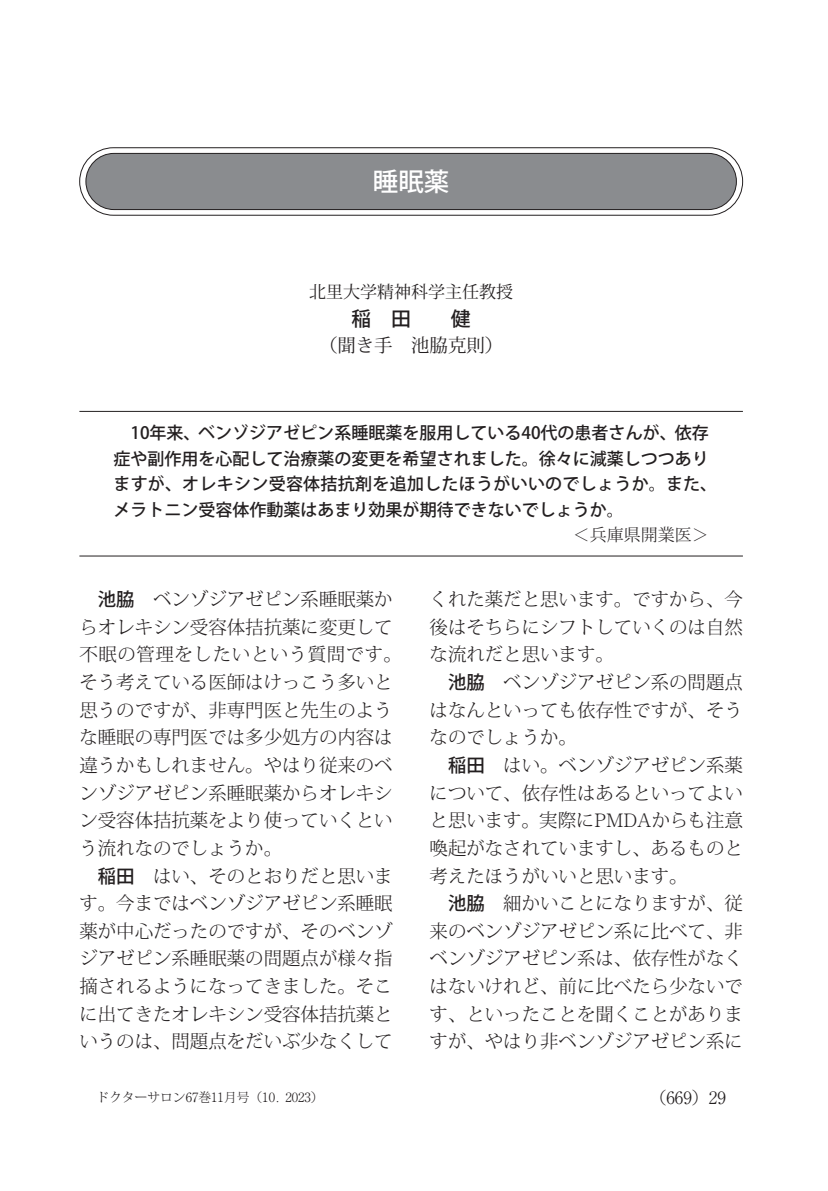
<style>
.page{position:relative;width:828px;height:1191px;background:#fff}
.page>*{position:absolute;margin:0;border:0;box-sizing:border-box;transform-origin:0 0}
.t1{font:500 25.6px "Koz Go Pro";color:#fff}
.t2{font:500 19.8px "Koz Go Pro";color:#231f20}
.t3{font:300 18.4px "Koz Min Pro";color:#231f20}
.t4{font:300 18.4px "Koz Min Pro";letter-spacing:.035em;color:#231f20}
.t5{font:18.4px "Koz Min Pro";color:#231f20}
.t6{font:500 17px "Koz Go Pro";color:#231f20}
.t7{font:17px "Koz Min Pro";color:#231f20}
.t8{font:300 17px "Koz Min Pro";color:#231f20}
.t9{font:300 17px "Ryumin Pro";color:#231f20}
.t10{font:300 12.8px "Koz Min Pro";color:#231f20}
.s1{font-family:"Ryumin Pro"}
.s2{font-family:"Koz Go Pro";font-weight:500}
.s3{font-family:"Koz Min Pro"}
</style>
<div class="page">
<hr style="left:79px;top:411px;width:664px;height:1px;background:#231f20">
<hr style="left:79px;top:555px;width:664px;height:1px;background:#231f20">
<div style="left:79px;top:147px;width:664px;height:68px;border:1px solid #231f20;border-radius:34px"></div>
<div style="left:86px;top:153px;width:650px;height:56px;background:#8a8c8f;border-radius:28px"></div>
<div style="left:86px;top:153px;width:650px;height:57px;border:1px solid #231f20;border-radius:28px"></div>
<p class="t1" style="left:373px;top:165px;width:78px">睡眠薬</p>
<p class="t7" style="left:309px;top:279px;width:206px">北里大学精神科学主任教授</p>
<p class="t2" style="left:351px;top:306px;width:121px">稲　田　　健</p>
<p class="t5" style="left:319px;top:332px;width:186px">（聞き手　池脇克則）</p>
<p class="t6" style="left:113px;top:422px;width:597px">　10年来、ベンゾジアゼピン系睡眠薬を服用している40代の患者さんが、依存</p>
<p class="t6" style="left:113px;top:447px;width:597px">症や副作用を心配して治療薬の変更を希望されました。徐々に減薬しつつあり</p>
<p class="t6" style="left:113px;top:473px;width:605px">ますが、オレキシン受容体拮抗剤を追加したほうがいいのでしょうか。また、</p>
<p class="t6" style="left:113px;top:498px;width:512px">メラトニン受容体作動薬はあまり効果が期待できないでしょうか。</p>
<p class="t8" style="left:573px;top:523px;width:138px"><span class="s1">＜</span>兵庫県開業医<span class="s1">＞</span></p>
<p class="t3" style="left:98px;top:586px;width:296px"><span class="s2">池脇</span>　ベンゾジアゼピン系睡眠薬か</p>
<p class="t3" style="left:79px;top:614px;width:315px">らオレキシン受容体拮抗薬に変更して</p>
<p class="t4" style="left:79px;top:641px;width:324px">不眠の管理をしたいという質問です。</p>
<p class="t3" style="left:79px;top:669px;width:315px">そう考えている医師はけっこう多いと</p>
<p class="t3" style="left:79px;top:697px;width:315px">思うのですが、非専門医と先生のよう</p>
<p class="t3" style="left:79px;top:724px;width:315px">な睡眠の専門医では多少処方の内容は</p>
<p class="t3" style="left:79px;top:752px;width:315px">違うかもしれません。やはり従来のベ</p>
<p class="t3" style="left:79px;top:780px;width:315px">ンゾジアゼピン系睡眠薬からオレキシ</p>
<p class="t3" style="left:79px;top:807px;width:315px">ン受容体拮抗薬をより使っていくとい</p>
<p class="t3" style="left:79px;top:835px;width:204px">う流れなのでしょうか。</p>
<p class="t3" style="left:98px;top:863px;width:296px"><span class="s2">稲田</span>　はい、そのとおりだと思いま</p>
<p class="t3" style="left:79px;top:890px;width:315px">す。今まではベンゾジアゼピン系睡眠</p>
<p class="t3" style="left:79px;top:918px;width:315px">薬が中心だったのですが、そのベンゾ</p>
<p class="t3" style="left:79px;top:945px;width:315px">ジアゼピン系睡眠薬の問題点が様々指</p>
<p class="t3" style="left:79px;top:973px;width:315px">摘されるようになってきました。そこ</p>
<p class="t3" style="left:79px;top:1001px;width:315px">に出てきたオレキシン受容体拮抗薬と</p>
<p class="t3" style="left:79px;top:1028px;width:315px">いうのは、問題点をだいぶ少なくして</p>
<p class="t3" style="left:429px;top:586px;width:315px">くれた薬だと思います。ですから、今</p>
<p class="t3" style="left:429px;top:614px;width:315px">後はそちらにシフトしていくのは自然</p>
<p class="t3" style="left:429px;top:641px;width:186px">な流れだと思います。</p>
<p class="t3" style="left:448px;top:669px;width:296px"><span class="s2">池脇</span>　ベンゾジアゼピン系の問題点</p>
<p class="t3" style="left:429px;top:697px;width:315px">はなんといっても依存性ですが、そう</p>
<p class="t3" style="left:429px;top:724px;width:149px">なのでしょうか。</p>
<p class="t3" style="left:448px;top:752px;width:296px"><span class="s2">稲田</span>　はい。ベンゾジアゼピン系薬</p>
<p class="t3" style="left:429px;top:780px;width:315px">について、依存性はあるといってよい</p>
<p class="t3" style="left:429px;top:807px;width:315px">と思います。実際に<span class="s1">PMDA</span>からも注意</p>
<p class="t3" style="left:429px;top:835px;width:315px">喚起がなされていますし、あるものと</p>
<p class="t3" style="left:429px;top:863px;width:259px">考えたほうがいいと思います。</p>
<p class="t3" style="left:448px;top:890px;width:296px"><span class="s2">池脇</span>　細かいことになりますが、従</p>
<p class="t3" style="left:429px;top:918px;width:315px">来のベンゾジアゼピン系に比べて、非</p>
<p class="t3" style="left:429px;top:945px;width:315px">ベンゾジアゼピン系は、依存性がなく</p>
<p class="t3" style="left:429px;top:973px;width:315px">はないけれど、前に比べたら少ないで</p>
<p class="t3" style="left:429px;top:1001px;width:315px">す、といったことを聞くことがありま</p>
<p class="t3" style="left:429px;top:1028px;width:315px">すが、やはり非ベンゾジアゼピン系に</p>
<p class="t10" style="left:96px;top:1088px;width:229px">ドクターサロン<span class="s1">67</span>巻<span class="s1">11</span>月号（<span class="s1">10. 2023</span>）</p>
<p class="t9" style="left:649px;top:1084px;width:78px"><span class="s3">（</span>669<span class="s3">）</span>29</p>
</div>
